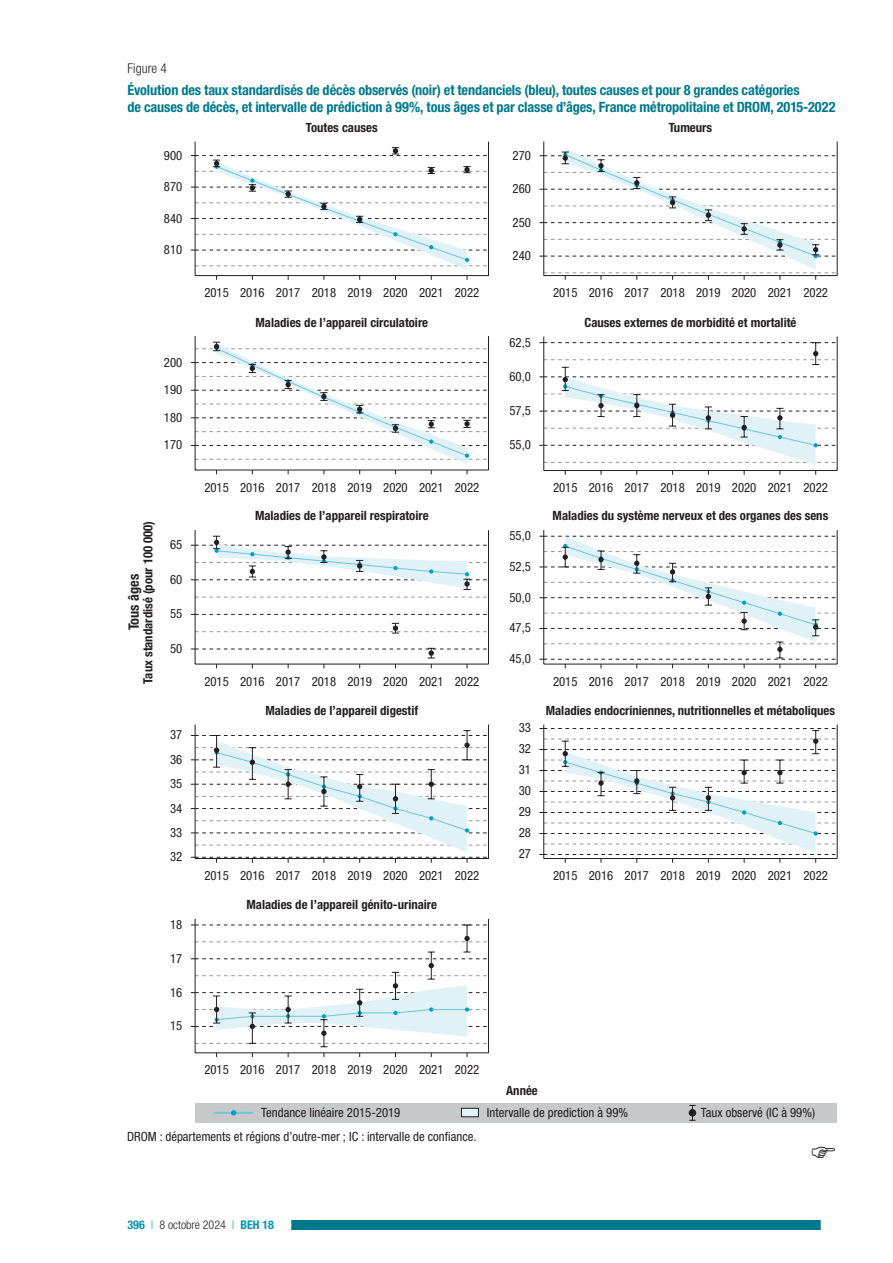
<style>
.page{position:relative;width:893px;height:1263px;background:#fff}
.page>*{position:absolute;margin:0;border:0;box-sizing:border-box;transform-origin:0 0}
.t1{font:700 condensed 14.25px/17.1px "Helvetica Neue LT Std";letter-spacing:-.01em;color:#00798d}
.t2{font:700 condensed 14.25px "Helvetica Neue LT Std";color:#231f20}
.t3{font:300 condensed 13.5px "Helvetica Neue LT Std";color:#231f20}
.t4{font:condensed 12.75px "Helvetica Neue LT Std";color:#231f20}
.t5{font:700 condensed 12.75px "Helvetica Neue LT Std";color:#231f20}
.t6{font:300 condensed 12px "Helvetica Neue LT Std";color:#231f20}
.s1{font-weight:700;color:#0096ae}
.s2{color:#0096ae}
</style>
<div class="page">
<div style="left:242px;top:1221px;width:596px;height:9px;background:#00798d"></div>
<div style="left:110px;top:1219px;width:181px;height:12px;background:#fff"></div>
<div style="left:821px;top:1218px;width:34px;height:13px;background:#fff"></div>
<div style="left:196px;top:1103px;width:641px;height:19px;background:#c7c8ca"></div>
<div style="left:461px;top:1108px;width:18px;height:9px;background:#e0f2f7;border:1px solid #231f20"></div>
<svg style="left:689px;top:1105px;width:7px;height:16px"></svg>
<hr style="left:214px;top:1112px;width:39px;height:2px;background:#6cc6de">
<svg style="left:231px;top:1110px;width:5px;height:5px"></svg>
<hr style="left:195px;top:142px;width:1px;height:134px;background:#231f20">
<hr style="left:488px;top:142px;width:1px;height:134px;background:#231f20">
<hr style="left:195px;top:275px;width:293px;height:1px;background:#231f20">
<svg style="left:191px;top:147px;width:296px;height:122px"></svg>
<hr style="left:543px;top:142px;width:1px;height:134px;background:#231f20">
<hr style="left:837px;top:142px;width:1px;height:134px;background:#231f20">
<svg style="left:539px;top:148px;width:298px;height:132px"></svg>
<hr style="left:195px;top:336px;width:1px;height:134px;background:#231f20">
<hr style="left:488px;top:336px;width:1px;height:134px;background:#231f20">
<hr style="left:195px;top:470px;width:293px;height:1px;background:#231f20">
<svg style="left:191px;top:342px;width:296px;height:122px"></svg>
<hr style="left:543px;top:337px;width:1px;height:133px;background:#231f20">
<hr style="left:837px;top:337px;width:1px;height:133px;background:#231f20">
<hr style="left:544px;top:470px;width:293px;height:1px;background:#231f20">
<svg style="left:539px;top:342px;width:298px;height:122px"></svg>
<svg style="left:196px;top:597px;width:291px;height:1px"></svg>
<svg style="left:191px;top:614px;width:296px;height:1px"></svg>
<hr style="left:195px;top:530px;width:1px;height:134px;background:#231f20">
<hr style="left:488px;top:530px;width:1px;height:134px;background:#231f20">
<svg style="left:195px;top:623px;width:292px;height:11px"></svg>
<svg style="left:191px;top:648px;width:297px;height:20px"></svg>
<svg style="left:191px;top:536px;width:296px;height:54px"></svg>
<hr style="left:543px;top:530px;width:1px;height:134px;background:#231f20">
<hr style="left:837px;top:530px;width:1px;height:134px;background:#231f20">
<svg style="left:539px;top:536px;width:298px;height:132px"></svg>
<hr style="left:488px;top:724px;width:1px;height:134px;background:#231f20">
<hr style="left:195px;top:724px;width:1px;height:134px;background:#231f20">
<svg style="left:191px;top:730px;width:297px;height:133px"></svg>
<hr style="left:543px;top:724px;width:1px;height:134px;background:#231f20">
<hr style="left:837px;top:724px;width:1px;height:134px;background:#231f20">
<svg style="left:539px;top:728px;width:298px;height:135px"></svg>
<hr style="left:195px;top:919px;width:1px;height:134px;background:#231f20">
<hr style="left:488px;top:919px;width:1px;height:134px;background:#231f20">
<hr style="left:195px;top:1052px;width:293px;height:1px;background:#231f20">
<svg style="left:191px;top:924px;width:296px;height:123px"></svg>
<p class="t3" style="left:128px;top:61px;width:41px">Figure 4</p>
<p class="t1" style="left:128px;top:81px;width:709px">Évolution des taux standardisés de décès observés (noir) et tendanciels (bleu), toutes causes et pour 8 grandes catégories<br>de causes de décès, et intervalle de prédiction à 99%, tous âges et par classe d’âges, France métropolitaine et DROM, 2015-2022</p>
<p class="t4" style="left:164px;top:148px;width:20px">900</p>
<p class="t4" style="left:164px;top:179px;width:20px">870</p>
<p class="t4" style="left:164px;top:211px;width:20px">840</p>
<p class="t4" style="left:164px;top:242px;width:20px">810</p>
<p class="t4" style="left:164px;top:355px;width:20px">200</p>
<p class="t4" style="left:164px;top:382px;width:20px">190</p>
<p class="t4" style="left:164px;top:410px;width:20px">180</p>
<p class="t4" style="left:164px;top:437px;width:20px">170</p>
<p class="t5" style="left:140px;top:684px;width:164px;rotate:-90deg">Taux standardisé (pour 100 000)</p>
<p class="t2" style="left:125px;top:630px;width:58px;rotate:-90deg">Tous âges</p>
<p class="t4" style="left:170px;top:537px;width:14px">65</p>
<p class="t4" style="left:170px;top:572px;width:14px">60</p>
<p class="t4" style="left:170px;top:606px;width:14px">55</p>
<p class="t4" style="left:170px;top:641px;width:14px">50</p>
<p class="t4" style="left:170px;top:727px;width:14px">37</p>
<p class="t4" style="left:170px;top:752px;width:14px">36</p>
<p class="t4" style="left:170px;top:776px;width:14px">35</p>
<p class="t4" style="left:170px;top:801px;width:14px">34</p>
<p class="t4" style="left:170px;top:825px;width:14px">33</p>
<p class="t4" style="left:170px;top:849px;width:14px">32</p>
<p class="t4" style="left:170px;top:917px;width:14px">18</p>
<p class="t4" style="left:170px;top:951px;width:14px">17</p>
<p class="t4" style="left:170px;top:985px;width:14px">16</p>
<p class="t4" style="left:170px;top:1018px;width:14px">15</p>
<p class="t5" style="left:306px;top:120px;width:73px">Toutes causes</p>
<p class="t5" style="left:669px;top:120px;width:45px">Tumeurs</p>
<p class="t4" style="left:513px;top:148px;width:20px">270</p>
<p class="t4" style="left:513px;top:181px;width:20px">260</p>
<p class="t4" style="left:513px;top:215px;width:20px">250</p>
<p class="t4" style="left:513px;top:248px;width:20px">240</p>
<p class="t4" style="left:204px;top:285px;width:276px">2015 2016 2017 2018 2019 2020 2021 2022</p>
<p class="t4" style="left:553px;top:285px;width:276px">2015 2016 2017 2018 2019 2020 2021 2022</p>
<p class="t5" style="left:255px;top:315px;width:174px">Maladies de l’appareil circulatoire</p>
<p class="t5" style="left:585px;top:315px;width:213px">Causes externes de morbidité et mortalité</p>
<p class="t4" style="left:509px;top:335px;width:23px">62,5</p>
<p class="t4" style="left:509px;top:369px;width:23px">60,0</p>
<p class="t4" style="left:509px;top:403px;width:23px">57,5</p>
<p class="t4" style="left:509px;top:437px;width:23px">55,0</p>
<p class="t4" style="left:204px;top:480px;width:276px">2015 2016 2017 2018 2019 2020 2021 2022</p>
<p class="t4" style="left:553px;top:480px;width:276px">2015 2016 2017 2018 2019 2020 2021 2022</p>
<p class="t5" style="left:255px;top:508px;width:175px">Maladies de l’appareil respiratoire</p>
<p class="t5" style="left:553px;top:508px;width:277px">Maladies du système nerveux et des organes des sens</p>
<p class="t4" style="left:509px;top:528px;width:23px">55,0</p>
<p class="t4" style="left:509px;top:559px;width:23px">52,5</p>
<p class="t4" style="left:509px;top:590px;width:23px">50,0</p>
<p class="t4" style="left:509px;top:620px;width:23px">47,5</p>
<p class="t4" style="left:509px;top:651px;width:23px">45,0</p>
<p class="t4" style="left:204px;top:674px;width:276px">2015 2016 2017 2018 2019 2020 2021 2022</p>
<p class="t4" style="left:553px;top:674px;width:276px">2015 2016 2017 2018 2019 2020 2021 2022</p>
<p class="t5" style="left:265px;top:703px;width:154px">Maladies de l’appareil digestif</p>
<p class="t5" style="left:546px;top:703px;width:291px">Maladies endocriniennes, nutritionnelles et métaboliques</p>
<p class="t4" style="left:519px;top:720px;width:14px">33</p>
<p class="t4" style="left:519px;top:741px;width:14px">32</p>
<p class="t4" style="left:519px;top:762px;width:14px">31</p>
<p class="t4" style="left:519px;top:783px;width:14px">30</p>
<p class="t4" style="left:519px;top:804px;width:14px">29</p>
<p class="t4" style="left:519px;top:825px;width:14px">28</p>
<p class="t4" style="left:519px;top:846px;width:14px">27</p>
<p class="t4" style="left:204px;top:868px;width:276px">2015 2016 2017 2018 2019 2020 2021 2022</p>
<p class="t4" style="left:553px;top:868px;width:276px">2015 2016 2017 2018 2019 2020 2021 2022</p>
<p class="t5" style="left:246px;top:897px;width:192px">Maladies de l’appareil génito-urinaire</p>
<p class="t4" style="left:204px;top:1062px;width:276px">2015 2016 2017 2018 2019 2020 2021 2022</p>
<p class="t5" style="left:506px;top:1082px;width:33px">Année</p>
<p class="t4" style="left:261px;top:1105px;width:141px">Tendance linéaire 2015-2019</p>
<p class="t4" style="left:487px;top:1105px;width:143px">Intervalle de prediction à 99%</p>
<p class="t4" style="left:701px;top:1105px;width:116px">Taux observé (IC à 99%)</p>
<p class="t4" style="left:127px;top:1129px;width:351px">DROM : départements et régions d’outre-mer ; IC : intervalle de confiance.</p>
<p class="t6" style="left:128px;top:1218px;width:148px"><span class="s1">396</span> <span class="s2">|</span> 8 octobre 2024 <span class="s2">|</span> <span class="s1">BEH 18</span></p>
</div>
